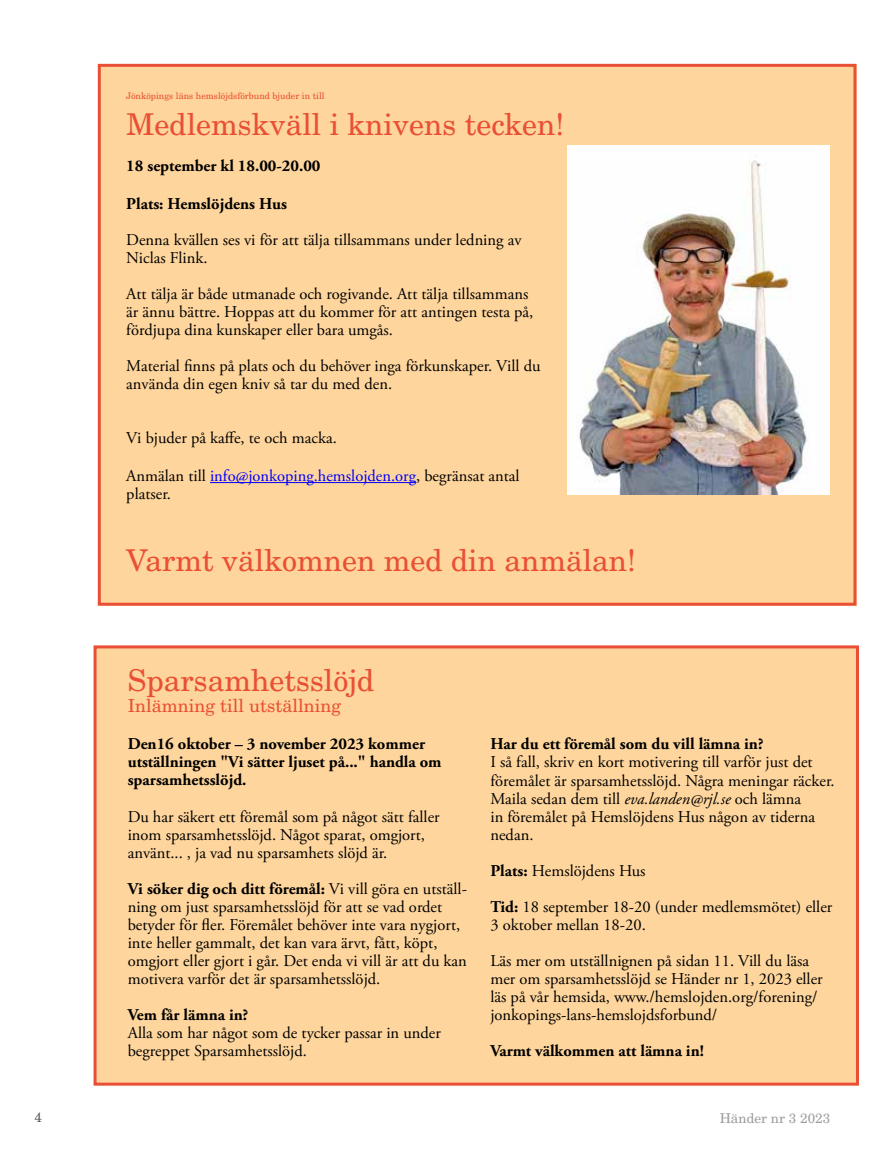
<style>
.page{position:relative;width:893px;height:1149px;background:#fff}
.page>*{position:absolute;margin:0;border:0;box-sizing:border-box;transform-origin:0 0}
.t1{font:30px "New Century Schlbk LT Std";color:#e94f35}
.t2{font:18px "New Century Schlbk LT Std";color:#e94f35}
.t3{font:16.5px/18px "Adobe Garamond Pro";color:#000}
.t4{font:700 16.5px/18px "Adobe Garamond Pro";color:#000}
.t5{font:13.5px "New Century Schlbk LT Std";color:#9d9d9c}
.t6{font:13.5px "New Century Schlbk LT Std";color:#575756}
.t7{font:9px "New Century Schlbk LT Std";color:#e94f35}
.s1{color:#00f}
.s2{font-weight:700}
.s3{font-style:italic}
</style>
<div class="page">
<div style="left:100px;top:64px;width:756px;height:541px;background:#fed59c"></div>
<div style="left:96px;top:646px;width:762px;height:438px;background:#fed59c"></div>
<hr style="left:210px;top:482px;width:206px;height:1px;background:#00f">
<div style="left:98px;top:64px;width:758px;height:541px;border:3px solid #e94f35"></div>
<img style="left:568px;top:145px;width:261px;height:349px">
<div style="left:94px;top:645px;width:765px;height:440px;border:3px solid #e94f35"></div>
<p class="t7" style="left:126px;top:90px;width:200px">Jönköpings läns hemslöjdsförbund bjuder in till</p>
<h1 class="t1" style="left:126px;top:106px;width:440px">Medlemskväll i knivens tecken!</h1>
<p class="t4" style="left:126px;top:157px;width:196px">18 september kl 18.00-20.00</p>
<p class="t4" style="left:126px;top:195px;width:162px">Plats: Hemslöjdens Hus</p>
<p class="t3" style="left:126px;top:231px;width:397px">Denna kvällen ses vi för att tälja tillsammans under ledning av<br>Niclas Flink.</p>
<p class="t3" style="left:126px;top:285px;width:409px">Att tälja är både utmanade och rogivande. Att tälja tillsammans är ännu bättre. Hoppas att du kommer för att antingen testa på, fördjupa dina kunskaper eller bara umgås.</p>
<p class="t3" style="left:126px;top:357px;width:416px">Material finns på plats och du behöver inga förkunskaper. Vill du använda din egen kniv så tar du med den.</p>
<p class="t3" style="left:126px;top:429px;width:212px">Vi bjuder på kaffe, te och macka.</p>
<p class="t3" style="left:126px;top:467px;width:395px">Anmälan till <span class="s1">info@jonkoping.hemslojden.org</span>, begränsat antal platser.</p>
<h1 class="t1" style="left:126px;top:542px;width:511px">Varmt välkomnen med din anmälan!</h1>
<h1 class="t1" style="left:128px;top:661px;width:248px">Sparsamhetsslöjd</h1>
<p class="t2" style="left:128px;top:694px;width:215px">Inlämning till utställning</p>
<p class="t4" style="left:128px;top:735px;width:315px">Den16 oktober – 3 november 2023 kommer utställningen "Vi sätter ljuset på..." handla om sparsamhetsslöjd.</p>
<p class="t3" style="left:128px;top:807px;width:313px">Du har säkert ett föremål som på något sätt faller inom sparsamhetsslöjd. Något sparat, omgjort, använt... , ja vad nu sparsamhets slöjd är.</p>
<p class="t3" style="left:128px;top:879px;width:341px"><span class="s2">Vi söker dig och ditt föremål:</span> Vi vill göra en utställ&shy;ning om just sparsamhetsslöjd för att se vad ordet betyder för fler. Föremålet behöver inte vara nygjort, inte heller gammalt, det kan vara ärvt, fått, köpt, omgjort eller gjort i går. Det enda vi vill är att du kan motivera varför det är sparsamhetsslöjd.</p>
<p class="t4" style="left:128px;top:1005px;width:122px">Vem får lämna in?</p>
<p class="t3" style="left:128px;top:1023px;width:315px">Alla som har något som de tycker passar in under begreppet Sparsamhetsslöjd.</p>
<p class="t4" style="left:490px;top:735px;width:275px">Har du ett föremål som du vill lämna in?</p>
<p class="t3" style="left:490px;top:753px;width:346px">I så fall, skriv en kort motivering till varför just det föremålet är sparsamhetsslöjd. Några meningar räcker.<br>Maila sedan dem till <span class="s3">eva.landen@rjl.se</span> och lämna<br>in föremålet på Hemslöjdens Hus någon av tiderna nedan.</p>
<p class="t3" style="left:490px;top:852px;width:343px;line-height:36px"><span class="s2">Plats:</span> Hemslöjdens Hus<br><span class="s2">Tid:</span> 18 september 18-20 (under medlemsmötet) eller</p>
<p class="t3" style="left:490px;top:906px;width:320px;line-height:36px">3 oktober mellan 18-20.<br>Läs mer om utställnignen på sidan 11. Vill du läsa</p>
<p class="t3" style="left:490px;top:969px;width:334px">mer om sparsamhetsslöjd se Händer nr 1, 2023 eller läs på vår hemsida, www./hemslojden.org/forening/ jonkopings-lans-hemslojdsforbund/</p>
<p class="t4" style="left:490px;top:1041px;width:215px">Varmt välkommen att lämna in!</p>
<p class="t6" style="left:34px;top:1108px;width:9px">4</p>
<p class="t5" style="left:720px;top:1109px;width:112px">Händer nr 3 2023</p>
</div>
